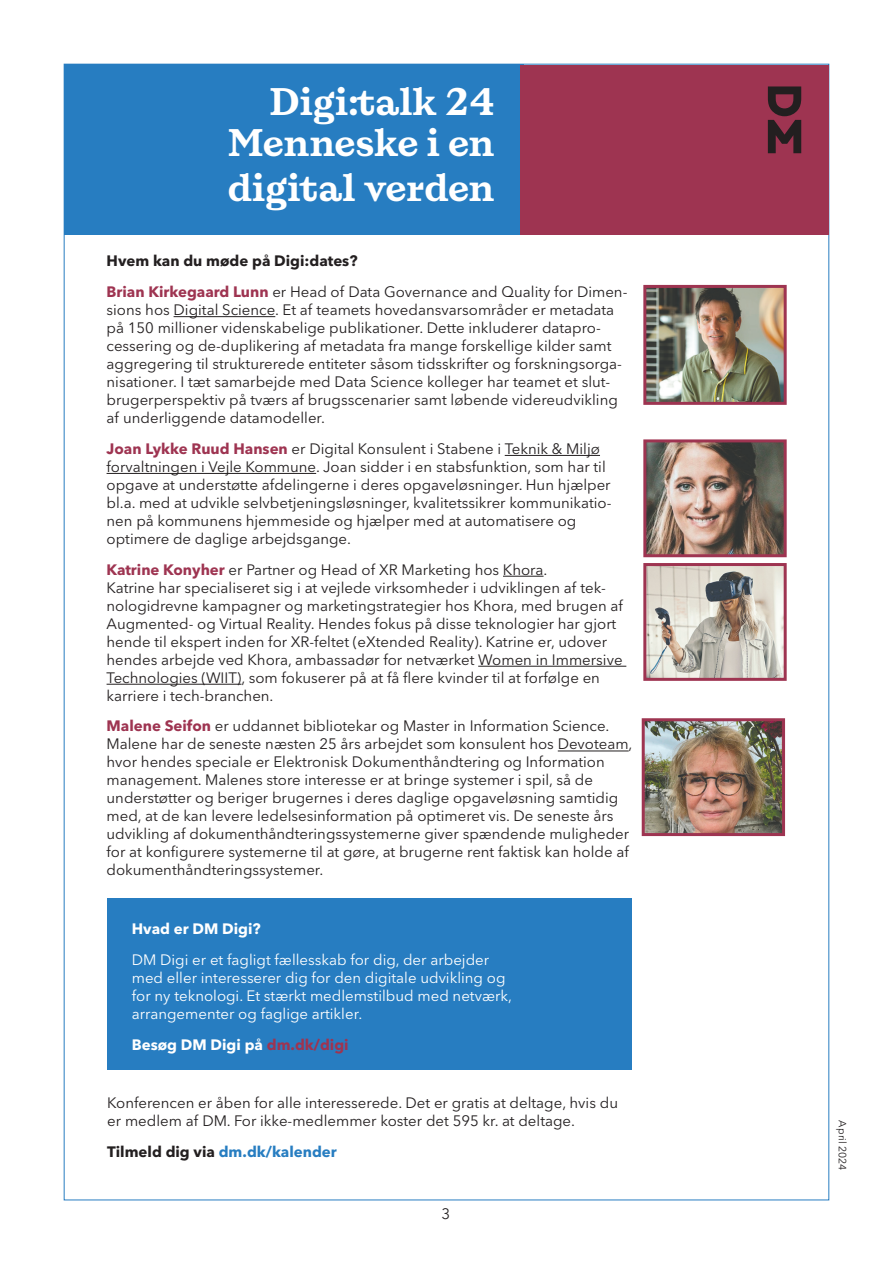
<style>
.page{position:relative;width:893px;height:1263px;background:#fff}
.page>*{position:absolute;margin:0;border:0;box-sizing:border-box;transform-origin:0 0}
.t1{font:700 39px/40.8px "DM";color:#fff;text-align:right}
.t2{font:15px/18px "Avenir Next LT Pro";color:#231f20}
.t3{font:15px/18px "Avenir Next LT Pro";color:#fff}
.t4{font:700 15px "Avenir Next LT Pro";color:#fff}
.t5{font:700 15px "Avenir Next LT Pro";color:#277dc1}
.t6{font:10.5px "Avenir Next LT Pro";color:#231f20}
.s1{font-weight:700}
.s2{font-weight:700;color:#9e3451}
.s3{color:#9e3451}
.s4{color:#231f20}
</style>
<div class="page">
<hr style="left:174px;top:316px;width:101px;height:1px;background:#231f20">
<hr style="left:505px;top:455px;width:95px;height:1px;background:#231f20">
<hr style="left:107px;top:473px;width:209px;height:1px;background:#231f20">
<hr style="left:503px;top:576px;width:41px;height:1px;background:#231f20">
<hr style="left:478px;top:666px;width:148px;height:1px;background:#231f20">
<hr style="left:107px;top:684px;width:134px;height:1px;background:#231f20">
<hr style="left:558px;top:751px;width:71px;height:1px;background:#231f20">
<img style="left:647px;top:289px;width:136px;height:112px">
<div style="left:643px;top:285px;width:144px;height:120px;border:3px solid #9e3451"></div>
<img style="left:647px;top:443px;width:136px;height:110px">
<div style="left:643px;top:439px;width:144px;height:118px;border:3px solid #9e3451"></div>
<img style="left:647px;top:567px;width:136px;height:110px">
<div style="left:643px;top:563px;width:144px;height:118px;border:3px solid #9e3451"></div>
<div style="left:107px;top:898px;width:524px;height:171px;background:#277dc1"></div>
<div style="left:65px;top:64px;width:459px;height:170px;background:#277dc1"></div>
<div style="left:520px;top:65px;width:308px;height:169px;background:#9e3451"></div>
<svg style="left:768px;top:86px;width:33px;height:67px"></svg>
<img style="left:646px;top:722px;width:135px;height:110px">
<div style="left:642px;top:718px;width:143px;height:118px;border:3px solid #9e3451"></div>
<h1 class="t1" style="left:228px;top:81px;width:269px">Digi:talk 24<br>Menneske i en</h1>
<h1 class="t1" style="left:228px;top:166px;width:268px">digital verden</h1>
<p class="t2" style="left:107px;top:246px;width:522px;line-height:30.8px"><span class="s1">Hvem kan du møde på Digi:dates?<br></span><span class="s2">Brian Kirkegaard Lunn</span> er Head of Data Governance and Quality for Dimen-</p>
<p class="t2" style="left:107px;top:301px;width:517px">sions hos Digital Science. Et af teamets hovedansvarsområder er metadata på 150 millioner videnskabelige publikationer. Dette inkluderer datapro&shy;cessering og de-duplikering af metadata fra mange forskellige kilder samt aggregering til strukturerede entiteter såsom tidsskrifter og forskningsorga&shy;nisationer. I tæt samarbejde med Data Science kolleger har teamet et slut&shy;brugerperspektiv på tværs af brugsscenarier samt løbende videreudvikling af underliggende datamodeller.</p>
<p class="t2" style="left:107px;top:440px;width:506px"><span class="s2">Joan Lykke Ruud Hansen</span> er Digital Konsulent i Stabene i Teknik &amp; Miljø forvaltningen i Vejle Kommune. Joan sidder i en stabsfunktion, som har til opgave at understøtte afdelingerne i deres opgaveløsninger. Hun hjælper bl.a. med at udvikle selvbetjeningsløsninger, kvalitetssikrer kommunikatio&shy;nen på kommunens hjemmeside og hjælper med at automatisere og optimere de daglige arbejdsgange.</p>
<p class="t2" style="left:107px;top:560px;width:518px"><span class="s2">Katrine Konyher</span> er Partner og Head of XR Marketing hos Khora.<br>Katrine har specialiseret sig i at vejlede virksomheder i udviklingen af tek&shy;nologidrevne kampagner og marketingstrategier hos Khora, med brugen af Augmented- og Virtual Reality. Hendes fokus på disse teknologier har gjort hende til ekspert inden for XR-feltet (eXtended Reality). Katrine er, udover hendes arbejde ved Khora, ambassadør for netværket Women in Immersive Technologies (WIIT), som fokuserer på at få flere kvinder til at forfølge en karriere i tech-branchen.</p>
<p class="t2" style="left:107px;top:717px;width:527px"><span class="s2">Malene Seifon</span> er uddannet bibliotekar og Master in Information Science.<br>Malene har de seneste næsten 25 års arbejdet som konsulent hos Devoteam, hvor hendes speciale er Elektronisk Dokumenthåndtering og Information management. Malenes store interesse er at bringe systemer i spil, så de understøtter og beriger brugernes i deres daglige opgaveløsning samtidig med, at de kan levere ledelsesinformation på optimeret vis. De seneste års udvikling af dokumenthåndteringssystemerne giver spændende muligheder for at konfigurere systemerne til at gøre, at brugerne rent faktisk kan holde af dokumenthåndteringssystemer.</p>
<p class="t4" style="left:132px;top:920px;width:130px">Hvad er DM Digi?</p>
<p class="t3" style="left:132px;top:950px;width:382px">DM Digi er et fagligt fællesskab for dig, der arbejder med eller interesserer dig for den digitale udvikling og for ny teknologi. Et stærkt medlemstilbud med netværk, arrangementer og faglige artikler.</p>
<p class="t4" style="left:132px;top:1035px;width:218px">Besøg DM Digi på <span class="s3">dm.dk/digi</span></p>
<p class="t2" style="left:107px;top:1093px;width:512px">Konferencen er åben for alle interesserede. Det er gratis at deltage, hvis du er medlem af DM. For ikke-medlemmer koster det 595 kr. at deltage.</p>
<p class="t5" style="left:107px;top:1142px;width:231px"><span class="s4">Tilmeld dig via</span> dm.dk/kalender</p>
<p class="t2" style="left:441px;top:1205px;width:10px">3</p>
<p class="t6" style="left:849px;top:1120px;width:52px;rotate:90deg">April 2024</p>
</div>
